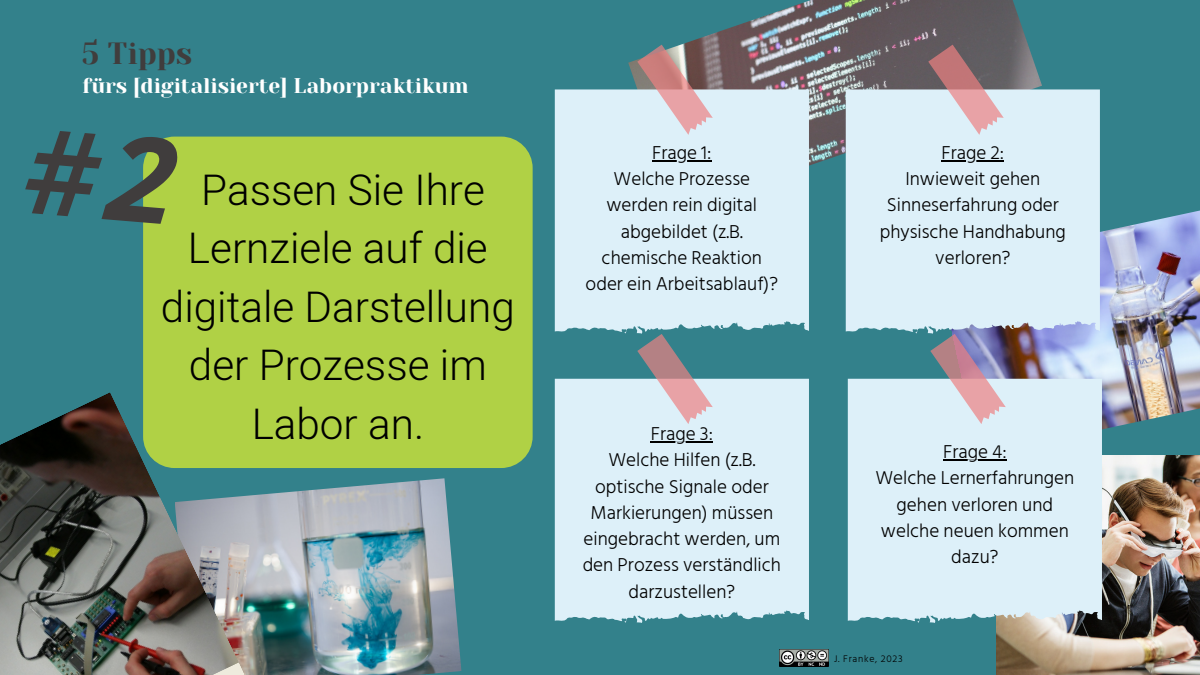
<style>
.page{position:relative;width:1200px;height:675px;background:#33818b}
.page>*{position:absolute;margin:0;border:0;box-sizing:border-box;transform-origin:0 0}
.t1{font:300 42.2px/58.5px "Mardoto";color:#000;text-align:center}
.t2{font:30.6px "Yeseva One";color:#403d3d}
.t3{font:21.2px "Yeseva One";color:#fff}
.t4{font:300 19.2px/26.2px "Hind Siliguri";color:#000;text-align:center}
.t5{font:300 9.9px "Hind Siliguri";letter-spacing:.075em;color:#000}
</style>
<div class="page">
<img style="left:628px;top:0;width:414px;height:210px">
<img style="left:258px;top:478px;width:203px;height:197px">
<img style="left:0;top:392px;width:258px;height:283px">
<svg style="left:6px;top:662px;width:252px;height:13px;background:#8a827a"></svg>
<div style="left:143px;top:137px;width:389px;height:331px;background:#b0d145;border-radius:31px"></div>
<img style="left:996px;top:456px;width:204px;height:219px">
<img style="left:1006px;top:210px;width:194px;height:246px">
<div style="left:555px;top:89px;width:254px;height:245px;background:#ddf0f9"></div>
<svg style="left:637px;top:45px;width:76px;height:90px;background:#bea7aa"></svg>
<hr style="left:652px;top:160px;width:59px;height:2px;background:#000">
<div style="left:846px;top:89px;width:254px;height:245px;background:#ddf0f9"></div>
<svg style="left:928px;top:45px;width:76px;height:90px;background:#b49da2"></svg>
<hr style="left:941px;top:160px;width:63px;height:2px;background:#000">
<div style="left:555px;top:379px;width:254px;height:244px;background:#ddf0f9"></div>
<svg style="left:637px;top:334px;width:76px;height:90px"></svg>
<hr style="left:651px;top:442px;width:62px;height:1px;background:#000">
<div style="left:848px;top:379px;width:254px;height:244px;background:#ddf0f9"></div>
<svg style="left:930px;top:334px;width:76px;height:90px;background:#b6a9bc"></svg>
<hr style="left:943px;top:460px;width:64px;height:1px;background:#000">
<img style="left:780px;top:649px;width:49px;height:18px">
<svg style="left:143px;top:136px;width:36px;height:89px"></svg>
<h2 class="t2" style="left:82px;top:36px;width:112px">5 Tipps</h2>
<p class="t3" style="left:82px;top:74px;width:388px">fürs [digitalisierte] Laborpraktikum</p>
<h1 class="t1" style="left:161px;top:161px;width:355px">Passen Sie Ihre<br>Lernziele auf die digitale Darstellung der Prozesse im<br>Labor an.</h1>
<p class="t4" style="left:586px;top:139px;width:194px">Frage 1:<br>Welche Prozesse werden rein digital abgebildet (z.B. chemische Reaktion oder ein Arbeitsablauf)?</p>
<p class="t4" style="left:880px;top:139px;width:188px">Frage 2:<br>Inwieweit gehen<br>Sinneserfahrung oder physische Handhabung verloren?</p>
<p class="t4" style="left:583px;top:420px;width:200px">Frage 3:<br>Welche Hilfen (z.B. optische Signale oder<br>Markierungen) müssen eingebracht werden, um den Prozess verständlich darzustellen?</p>
<p class="t4" style="left:875px;top:438px;width:200px">Frage 4:<br>Welche Lernerfahrungen gehen verloren und welche neuen kommen dazu?</p>
<p class="t5" style="left:834px;top:653px;width:70px">J. Franke, 2023</p>
</div>
